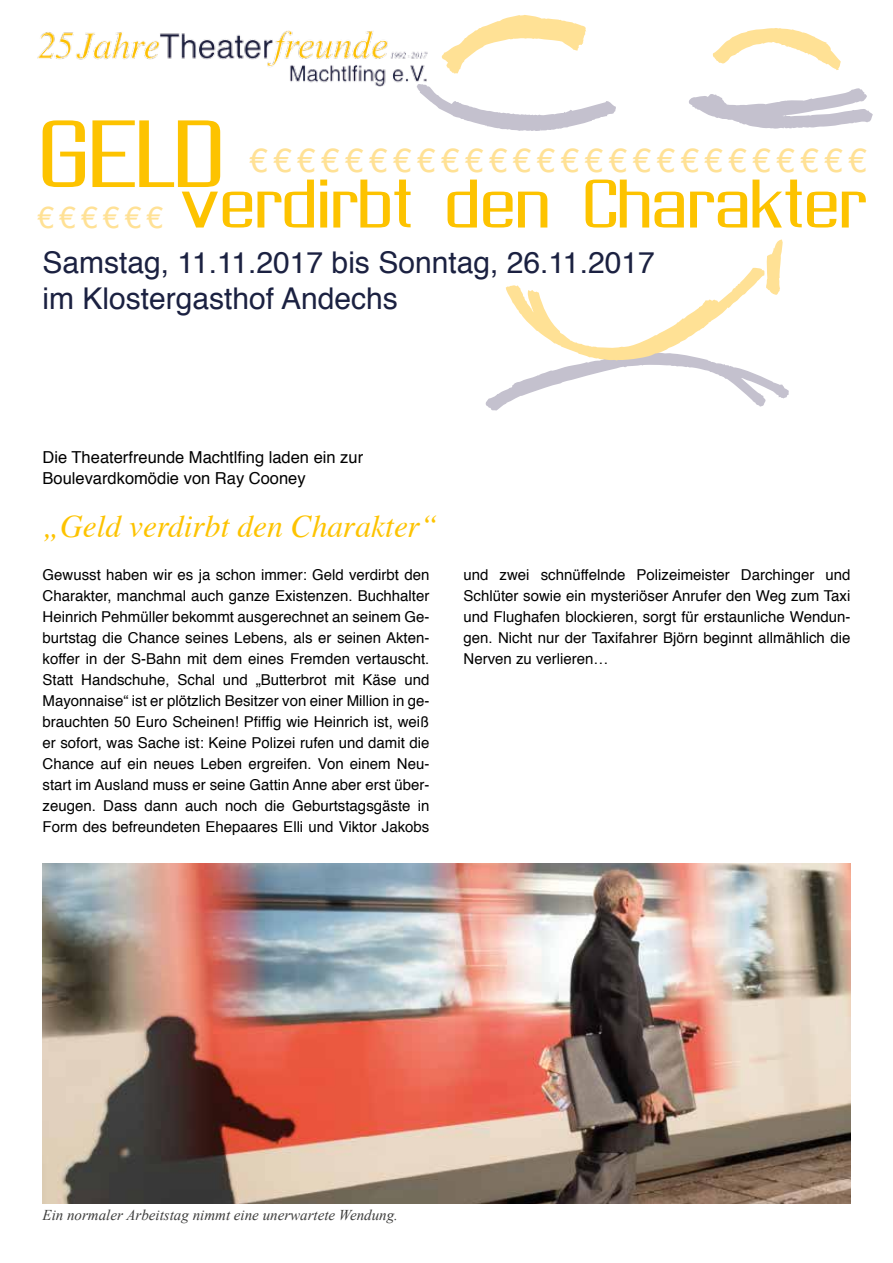
<style>
.page{position:relative;width:893px;height:1263px;background:#fff}
.page>*{position:absolute;margin:0;border:0;box-sizing:border-box;transform-origin:0 0}
.t1{font:75px "Asseenon TV";color:#fdc300}
.t2{font:54px "Asseenon TV";color:#fdc300}
.t3{font:33px "Helvetica Neue";color:#ffe195}
.t4{font:italic 31.5px "Times";color:#fdc300}
.t5{font:30px/36px "Helvetica";color:#1b2141}
.t6{font:16.5px/21px "Helvetica";color:#000}
.t7{font:15px/21px "Helvetica";color:#000;text-align:justify}
.t8{font:italic 15px "Times New Roman";color:#3c3c3b}
.s1{font-family:"Helvetica Neue";font-size:30px;color:#ffe195}
</style>
<div class="page">
<svg style="left:417px;top:88px;width:199px;height:43px"></svg>
<svg style="left:689px;top:88px;width:184px;height:41px"></svg>
<svg style="left:442px;top:15px;width:144px;height:59px"></svg>
<svg style="left:712px;top:28px;width:129px;height:42px"></svg>
<svg style="left:485px;top:240px;width:304px;height:171px"></svg>
<img style="left:43px;top:863px;width:807px;height:340px">
<img style="left:37px;top:30px;width:394px;height:58px">
<h1 class="t1" style="left:37px;top:98px;width:189px">GELD</h1>
<h3 class="t3" style="left:249px;top:136px;width:619px">€€€€€€€€€€€€€€€€€€€€€€€€€€</h3>
<h2 class="t2" style="left:37px;top:163px;width:831px"><span class="s1">€ € € € € €</span> verdirbt den Charakter</h2>
<h3 class="t5" style="left:43px;top:246px;width:614px">Samstag, 11.11.2017 bis Sonntag, 26.11.2017 im Klostergasthof Andechs</h3>
<p class="t6" style="left:43px;top:447px;width:322px">Die Theaterfreunde Machtlfing laden ein zur<br>Boulevardkomödie von Ray Cooney</p>
<h3 class="t4" style="left:43px;top:499px;width:397px">„Geld verdirbt den Charakter“</h3>
<p class="t7" style="left:43px;top:565px;width:388px">Gewusst haben wir es ja schon immer: Geld verdirbt den Charakter, manchmal auch ganze Existenzen. Buchhalter Heinrich Pehmüller bekommt ausgerechnet an seinem Ge&shy;burtstag die Chance seines Lebens, als er seinen Akten&shy;koffer in der S-Bahn mit dem eines Fremden vertauscht.<br>Statt Handschuhe, Schal und „Butterbrot mit Käse und Mayonnaise“ ist er plötzlich Besitzer von einer Million in ge&shy;brauchten 50 Euro Scheinen! Pfiffig wie Heinrich ist, weiß er sofort, was Sache ist: Keine Polizei rufen und damit die Chance auf ein neues Leben ergreifen. Von einem Neu&shy;start im Ausland muss er seine Gattin Anne aber erst über&shy;zeugen. Dass dann auch noch die Geburtstagsgäste in Form des befreundeten Ehepaares Elli und Viktor Jakobs</p>
<p class="t7" style="left:463px;top:565px;width:388px">und zwei schnüffelnde Polizeimeister Darchinger und Schlüter sowie ein mysteriöser Anrufer den Weg zum Taxi und Flughafen blockieren, sorgt für erstaunliche Wendun&shy;gen. Nicht nur der Taxifahrer Björn beginnt allmählich die Nerven zu verlieren…</p>
<p class="t8" style="left:43px;top:1206px;width:357px">Ein normaler Arbeitstag nimmt eine unerwartete Wendung.</p>
</div>
